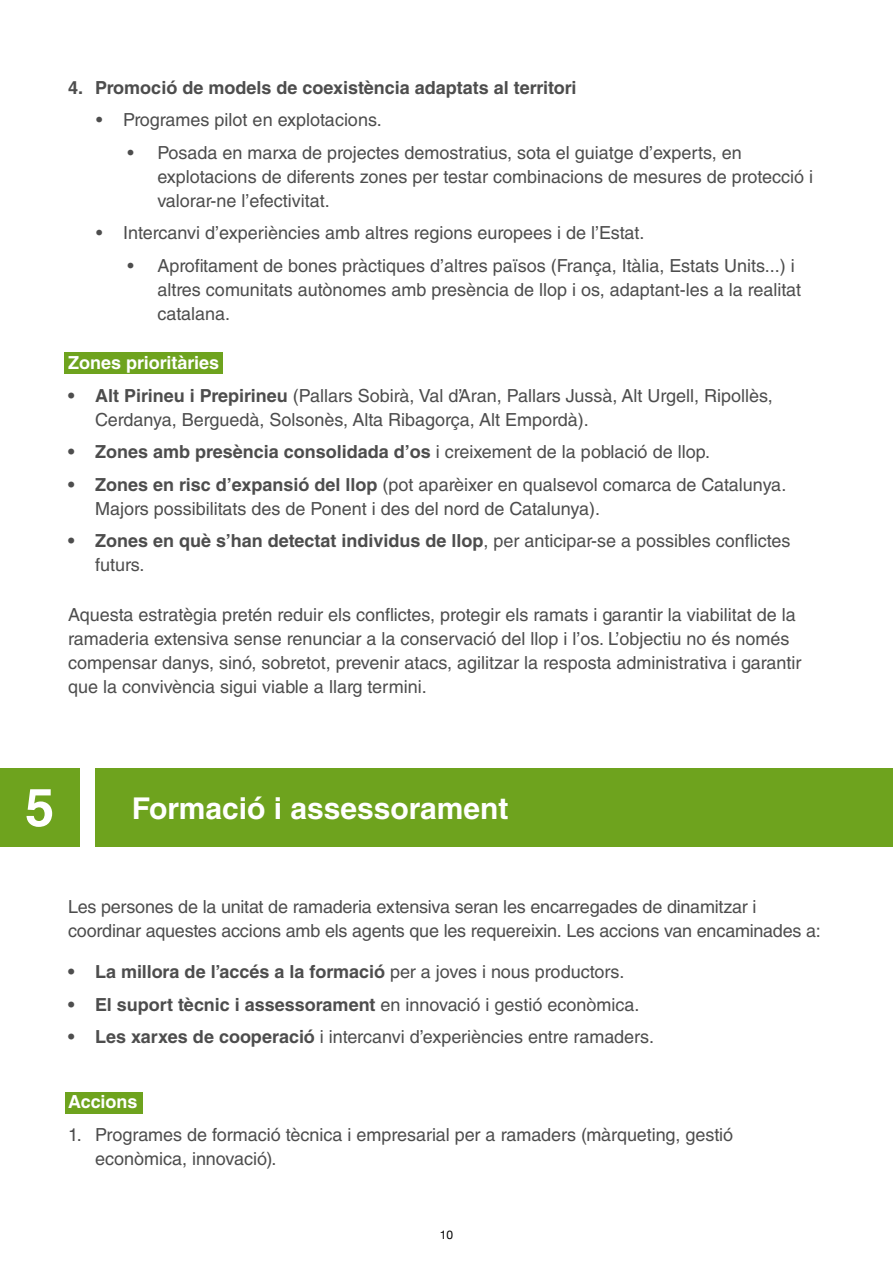
<style>
.page{position:relative;width:893px;height:1263px;background:#fff}
.page>*{position:absolute;margin:0;border:0;box-sizing:border-box;transform-origin:0 0}
.Números_secció{font:700 52.5px "Helvetica LT Std";color:#fff}
.Seccions_H2{font:700 30px "Helvetica LT Std";color:#fff}
.Text_seguit_P{font:18px/24px "Helvetica LT Std";color:#4d4d4d}
.Text_seguit_P-2{font:700 18px "Helvetica LT Std";color:#4d4d4d}
.Text_seguit_P-3{font:700 18px "Helvetica LT Std";color:#fff}
.t1{font:12px "Helvetica Neue";color:#000}
.s1{color:#fff}
.s2{font-weight:700}
.s3{font-weight:400}
</style>
<div class="page">
<div style="left:65px;top:1092px;width:78px;height:21px;background:#6ea31e"></div>
<div style="left:65px;top:352px;width:158px;height:22px;background:#6ea31e"></div>
<div style="left:95px;top:769px;width:798px;height:78px;background:#6ea31e"></div>
<div style="left:0;top:769px;width:79px;height:78px;background:#6ea31e"></div>
<p class="Text_seguit_P-2" style="left:68px;top:76px;width:532px">4. Promoció de models de coexistència adaptats al territori<span class="s1">Zo</span></p>
<p class="Text_seguit_P" style="left:96px;top:108px;width:287px">• Programes pilot en explotacions.</p>
<p class="Text_seguit_P" style="left:157px;top:140px;width:657px;text-indent:-30px">• Posada en marxa de projectes demostratius, sota el guiatge d’experts, en explotacions de diferents zones per testar combinacions de mesures de protecció i valorar-ne l’efectivitat.</p>
<p class="Text_seguit_P" style="left:96px;top:221px;width:550px">• Intercanvi d’experiències amb altres regions europees i de l’Estat.</p>
<p class="Text_seguit_P" style="left:157px;top:253px;width:645px;text-indent:-30px">• Aprofitament de bones pràctiques d’altres països (França, Itàlia, Estats Units...) i altres comunitats autònomes amb presència de llop i os, adaptant-les a la realitat catalana.</p>
<p class="Text_seguit_P-3" style="left:68px;top:352px;width:153px">Zones prioritàries</p>
<p class="Text_seguit_P" style="left:95px;top:383px;width:679px;text-indent:-27px"><span class="s2">• Alt Pirineu i Prepirineu</span> (Pallars Sobirà, Val d’Aran, Pallars Jussà, Alt Urgell, Ripollès,<br>Cerdanya, Berguedà, Solsonès, Alta Ribagorça, Alt Empordà).</p>
<p class="Text_seguit_P-2" style="left:68px;top:441px;width:643px">• Zones amb presència consolidada d’os <span class="s3">i creixement de la població de llop.</span></p>
<p class="Text_seguit_P" style="left:95px;top:472px;width:693px;text-indent:-27px"><span class="s2">• Zones en risc d’expansió del llop</span> (pot aparèixer en qualsevol comarca de Catalunya.<br>Majors possibilitats des de Ponent i des del nord de Catalunya).</p>
<p class="Text_seguit_P" style="left:95px;top:529px;width:697px;text-indent:-27px"><span class="s2">• Zones en què s’han detectat individus de llop</span>, per anticipar-se a possibles conflictes futurs.</p>
<p class="Text_seguit_P" style="left:68px;top:602px;width:735px">Aquesta estratègia pretén reduir els conflictes, protegir els ramats i garantir la viabilitat de la ramaderia extensiva sense renunciar a la conservació del llop i l’os. L’objectiu no és només compensar danys, sinó, sobretot, prevenir atacs, agilitzar la resposta administrativa i garantir que la convivència sigui viable a llarg termini.</p>
<p class="Números_secció" style="left:25px;top:775px;width:31px">5</p>
<h2 class="Seccions_H2" style="left:132px;top:790px;width:378px">Formació i assessorament</h2>
<p class="Text_seguit_P" style="left:68px;top:895px;width:754px">Les persones de la unitat de ramaderia extensiva seran les encarregades de dinamitzar i coordinar aquestes accions amb els agents que les requereixin. Les accions van encaminades a:</p>
<p class="Text_seguit_P-2" style="left:68px;top:961px;width:558px">• La millora de l’accés a la formació <span class="s3">per a joves i nous productors.</span></p>
<p class="Text_seguit_P-2" style="left:68px;top:993px;width:573px">• El suport tècnic i assessorament <span class="s3">en innovació i gestió econòmica.</span></p>
<p class="Text_seguit_P" style="left:68px;top:1025px;width:587px"><span class="s2">• Les xarxes de cooperació</span> i intercanvi d’experiències entre ramaders.</p>
<p class="Text_seguit_P-3" style="left:68px;top:1091px;width:71px">Accions</p>
<p class="Text_seguit_P" style="left:95px;top:1122px;width:640px;text-indent:-27px">1. Programes de formació tècnica i empresarial per a ramaders (màrqueting, gestió econòmica, innovació).</p>
<p class="t1" style="left:440px;top:1226px;width:15px">10</p>
</div>
